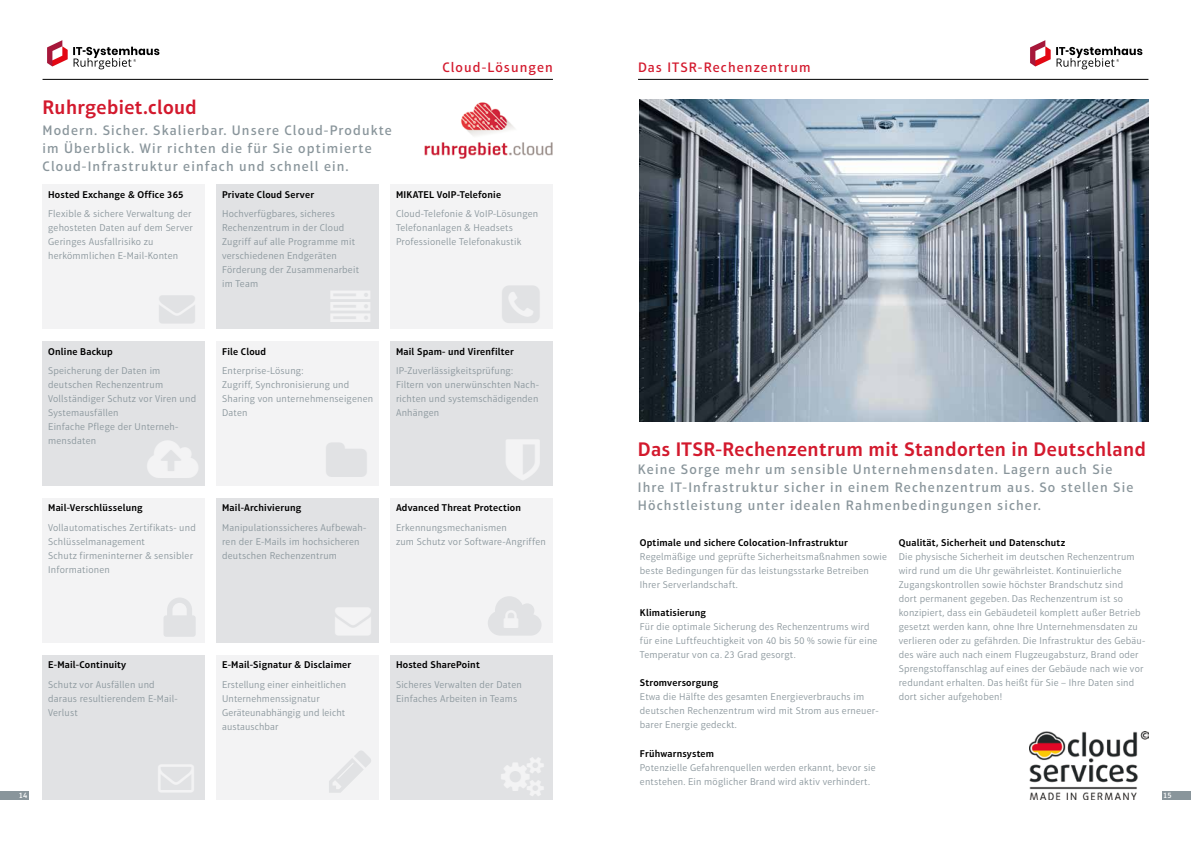
<style>
.page{position:relative;width:1191px;height:842px;background:#fff}
.page>*{position:absolute;margin:0;border:0;box-sizing:border-box;transform-origin:0 0}
.t1{font:600 20px "Aptifer Sans LT Pro";letter-spacing:.02em;color:#d3192d}
.t2{font:500 14px/18px "Aptifer Sans LT Pro";letter-spacing:.08em;color:#89959b}
.t3{font:500 14px "Aptifer Sans LT Pro";letter-spacing:.08em;color:#d3192d}
.t4{font:300 10px/14px "Aptifer Sans LT Pro";letter-spacing:.02em;color:#89959b}
.t5{font:600 10px "Aptifer Sans LT Pro";letter-spacing:.02em;color:#000}
.t6{font:500 8px "Aptifer Sans LT Pro";color:#fff}
</style>
<div class="page">
<hr style="left:638px;top:79px;width:510px;height:1px;background:#000">
<hr style="left:43px;top:79px;width:510px;height:1px;background:#000">
<div style="left:0;top:791px;width:28px;height:8px;background:#89959b"></div>
<div style="left:1162px;top:791px;width:29px;height:8px;background:#89959b"></div>
<div style="left:43px;top:185px;width:162px;height:144px;background:#f3f3f4"></div>
<div style="left:390px;top:185px;width:163px;height:144px;background:#f3f3f4"></div>
<div style="left:43px;top:341px;width:162px;height:145px;background:#e1e2e4"></div>
<div style="left:216px;top:341px;width:163px;height:145px;background:#f3f3f4"></div>
<div style="left:390px;top:341px;width:163px;height:145px;background:#e1e2e4"></div>
<div style="left:43px;top:498px;width:162px;height:145px;background:#f3f3f4"></div>
<div style="left:216px;top:498px;width:163px;height:145px;background:#e1e2e4"></div>
<div style="left:390px;top:498px;width:163px;height:145px;background:#f3f3f4"></div>
<div style="left:43px;top:655px;width:162px;height:144px;background:#e1e2e4"></div>
<div style="left:216px;top:655px;width:163px;height:144px;background:#f3f3f4"></div>
<div style="left:390px;top:655px;width:163px;height:144px;background:#e1e2e4"></div>
<div style="left:216px;top:185px;width:163px;height:144px;background:#e1e2e4"></div>
<img style="left:640px;top:99px;width:508px;height:322px">
<img style="left:424px;top:102px;width:129px;height:57px">
<img style="left:1029px;top:731px;width:119px;height:68px">
<img style="left:47px;top:40px;width:113px;height:30px">
<img style="left:1030px;top:40px;width:113px;height:30px">
<h1 class="t1" style="left:43px;top:96px;width:156px">Ruhrgebiet.cloud</h1>
<h2 class="t2" style="left:43px;top:121px;width:351px">Modern. Sicher. Skalierbar. Unsere Cloud-Produkte im Überblick. Wir richten die für Sie optimierte<br>Cloud-Infrastruktur einfach und schnell ein.</h2>
<h2 class="t3" style="left:442px;top:59px;width:112px">Cloud-Lösungen</h2>
<h2 class="t3" style="left:638px;top:59px;width:174px">Das ITSR-Rechenzentrum</h2>
<p class="t5" style="left:48px;top:188px;width:137px">Hosted Exchange &amp; Office 365</p>
<p class="t4" style="left:48px;top:207px;width:146px">Flexible &amp; sichere Verwaltung der gehosteten Daten auf dem Server<br>Geringes Ausfallrisiko zu herkömmlichen E-Mail-Konten</p>
<p class="t5" style="left:48px;top:345px;width:66px">Online Backup</p>
<p class="t4" style="left:48px;top:364px;width:149px">Speicherung der Daten im deutschen Rechenzentrum<br>Vollständiger Schutz vor Viren und<br>Systemausfällen<br>Einfache Pflege der Unterneh&shy;mensdaten</p>
<p class="t5" style="left:48px;top:502px;width:96px">Mail-Verschlüsselung</p>
<p class="t4" style="left:48px;top:521px;width:149px">Vollautomatisches Zertifikats- und<br>Schlüsselmanagement<br>Schutz firmeninterner &amp; sensibler<br>Informationen</p>
<p class="t5" style="left:222px;top:188px;width:93px">Private Cloud Server</p>
<p class="t4" style="left:222px;top:207px;width:138px">Hochverfügbares, sicheres<br>Rechenzentrum in der Cloud<br>Zugriff auf alle Programme mit verschiedenen Endgeräten<br>Förderung der Zusammenarbeit im Team</p>
<p class="t5" style="left:396px;top:188px;width:107px">MIKATEL VoIP-Telefonie</p>
<p class="t4" style="left:396px;top:207px;width:144px">Cloud-Telefonie &amp; VoIP-Lösungen<br>Telefonanlagen &amp; Headsets<br>Professionelle Telefonakustik</p>
<p class="t5" style="left:222px;top:345px;width:46px">File Cloud</p>
<p class="t4" style="left:222px;top:364px;width:153px">Enterprise-Lösung:<br>Zugriff, Synchronisierung und<br>Sharing von unternehmenseigenen<br>Daten</p>
<p class="t5" style="left:396px;top:345px;width:119px">Mail Spam- und Virenfilter</p>
<p class="t4" style="left:396px;top:364px;width:144px">IP-Zuverlässigkeitsprüfung:<br>Filtern von unerwünschten Nach&shy;richten und systemschädigenden<br>Anhängen</p>
<p class="t5" style="left:222px;top:502px;width:81px">Mail-Archivierung</p>
<p class="t4" style="left:222px;top:521px;width:146px">Manipulationssicheres Aufbewah&shy;ren der E-Mails im hochsicheren deutschen Rechenzentrum</p>
<p class="t5" style="left:396px;top:502px;width:126px">Advanced Threat Protection</p>
<p class="t4" style="left:396px;top:521px;width:151px">Erkennungsmechanismen<br>zum Schutz vor Software-Angriffen</p>
<p class="t5" style="left:48px;top:659px;width:79px">E-Mail-Continuity</p>
<p class="t4" style="left:48px;top:677px;width:131px">Schutz vor Ausfällen und daraus resultierendem E-Mail-<br>Verlust</p>
<p class="t5" style="left:222px;top:659px;width:131px">E-Mail-Signatur &amp; Disclaimer</p>
<p class="t4" style="left:222px;top:677px;width:126px">Erstellung einer einheitlichen<br>Unternehmenssignatur<br>Geräteunabhängig und leicht austauschbar</p>
<p class="t5" style="left:396px;top:659px;width:85px">Hosted SharePoint</p>
<p class="t4" style="left:396px;top:677px;width:127px">Sicheres Verwalten der Daten<br>Einfaches Arbeiten in Teams</p>
<h1 class="t1" style="left:638px;top:438px;width:509px">Das ITSR-Rechenzentrum mit Standorten in Deutschland</h1>
<h2 class="t2" style="left:638px;top:461px;width:497px">Keine Sorge mehr um sensible Unternehmensdaten. Lagern auch Sie<br>Ihre IT-Infrastruktur sicher in einem Rechenzentrum aus. So stellen Sie<br>Höchstleistung unter idealen Rahmenbedingungen sicher.</h2>
<p class="t5" style="left:640px;top:537px;width:210px">Optimale und sichere Colocation-Infrastruktur</p>
<p class="t4" style="left:640px;top:550px;width:248px">Regelmäßige und geprüfte Sicherheitsmaßnahmen sowie beste Bedingungen für das leistungsstarke Betreiben<br>Ihrer Serverlandschaft.</p>
<p class="t5" style="left:640px;top:607px;width:68px">Klimatisierung</p>
<p class="t4" style="left:640px;top:620px;width:239px">Für die optimale Sicherung des Rechenzentrums wird für eine Luftfeuchtigkeit von 40 bis 50 % sowie für eine<br>Temperatur von ca. 23 Grad gesorgt.</p>
<p class="t5" style="left:640px;top:677px;width:80px">Stromversorgung</p>
<p class="t4" style="left:640px;top:690px;width:240px">Etwa die Hälfte des gesamten Energieverbrauchs im deutschen Rechenzentrum wird mit Strom aus erneuer&shy;barer Energie gedeckt.</p>
<p class="t5" style="left:640px;top:747px;width:76px">Frühwarnsystem</p>
<p class="t4" style="left:640px;top:760px;width:237px">Potenzielle Gefahrenquellen werden erkannt, bevor sie entstehen. Ein möglicher Brand wird aktiv verhindert.</p>
<p class="t5" style="left:899px;top:537px;width:168px">Qualität, Sicherheit und Datenschutz</p>
<p class="t4" style="left:899px;top:550px;width:248px">Die physische Sicherheit im deutschen Rechenzentrum wird rund um die Uhr gewährleistet. Kontinuierliche Zugangskontrollen sowie höchster Brandschutz sind<br>dort permanent gegeben. Das Rechenzentrum ist so konzipiert, dass ein Gebäudeteil komplett außer Betrieb gesetzt werden kann, ohne Ihre Unternehmensdaten zu verlieren oder zu gefährden. Die Infrastruktur des Gebäu&shy;des wäre auch nach einem Flugzeugabsturz, Brand oder Sprengstoffanschlag auf eines der Gebäude nach wie vor redundant erhalten. Das heißt für Sie – Ihre Daten sind dort sicher aufgehoben!</p>
<p class="t6" style="left:19px;top:790px;width:10px">14</p>
<p class="t6" style="left:1163px;top:790px;width:10px">15</p>
</div>
